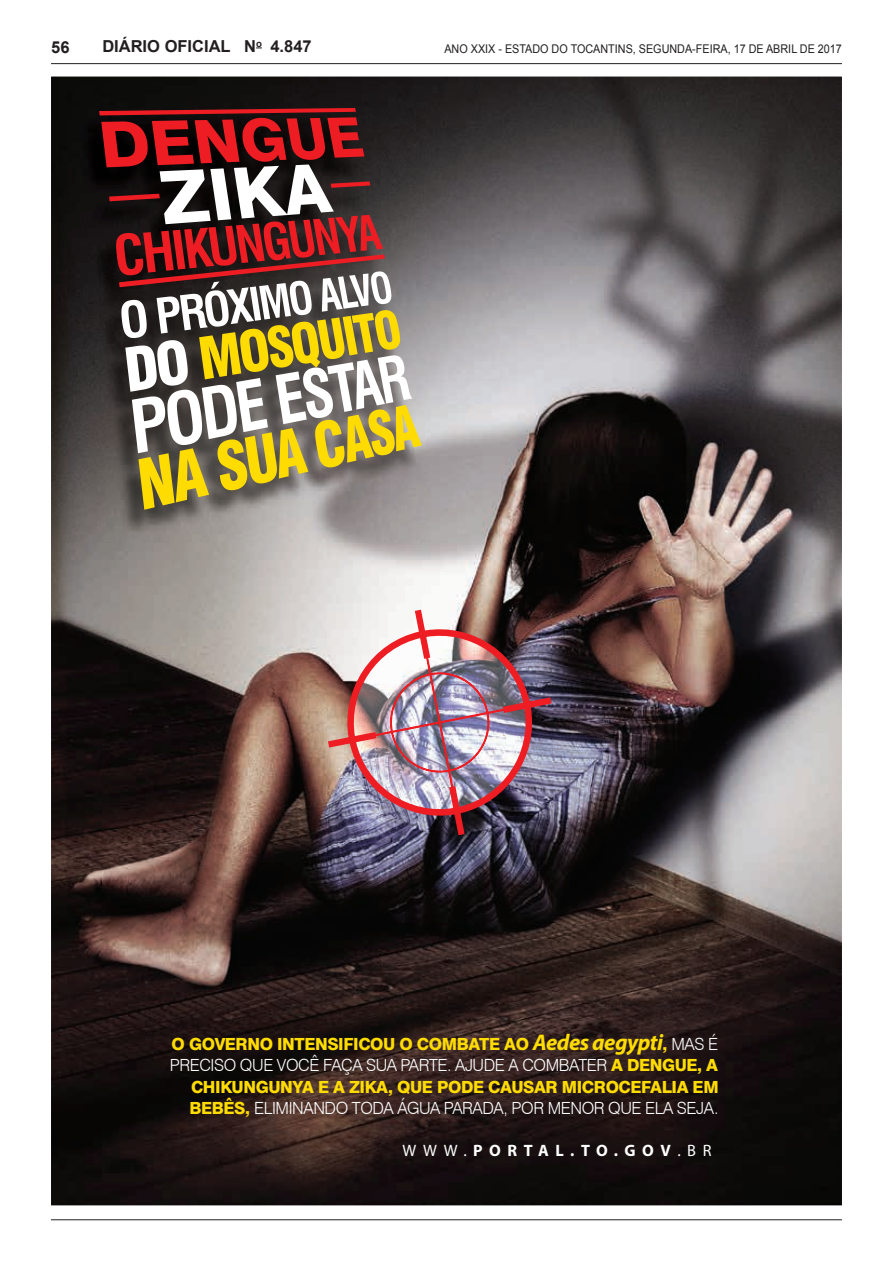
<style>
.page{position:relative;width:893px;height:1263px;background:#fff}
.page>*{position:absolute;margin:0;border:0;box-sizing:border-box;transform-origin:0 0}
.t1{font:800 16.8px/21.5px "Swiss 721 BT";letter-spacing:-.025em;color:#ffdc01;text-align:right}
.t2{font:700 16.5px "Arial";color:#231f20}
.t3{font:700 16.5px "Myriad Pro";letter-spacing:.4em;color:#fff}
.t4{font:12px "Arial";color:#231f20;scale:.9 1}
.t5{font:700 9.6px "Arial";color:#231f20}
.s1{font-family:"Myriad Pro";font-weight:700;font-style:italic;font-size:22.8px}
.s2{font-weight:300;color:#fff}
.s3{font-weight:400}
</style>
<div class="page">
<hr style="left:51px;top:63px;width:791px;height:1px;background:#231f20">
<hr style="left:51px;top:1219px;width:791px;height:1px;background:#231f20">
<img style="left:51px;top:77px;width:791px;height:1128px">
<img style="left:327px;top:609px;width:225px;height:227px">
<img style="left:368px;top:650px;width:143px;height:144px">
<img style="left:72px;top:108px;width:353px;height:433px">
<svg style="left:99px;top:108px;width:323px;height:402px;background:#866750"></svg>
<p class="t2" style="left:51px;top:36px;width:20px">56</p>
<p class="t2" style="left:102px;top:36px;width:211px">DIÁRIO OFICIAL N 4.847</p>
<p class="t4" style="left:444px;top:41px;width:443px">ANO XXIX - ESTADO DO TOCANTI NS, SEGUNDA-FEI RA, 17 DE ABRI L DE 2017</p>
<p class="t5" style="left:256px;top:37px;width:7px">o</p>
<p class="t1" style="left:170px;top:1033px;width:550px">O GOVERNO INTENSIFICOU O COMBATE AO <span class="s1">Aedes aegypti</span>, <span class="s2">MAS É PRECISO QUE VOCÊ FAÇA SUA PARTE. AJUDE A COMBATER</span> A DENGUE, A CHIKUNGUNYA E A ZIKA, QUE PODE CAUSAR MICROCEFALIA EM BEBÊS, <span class="s2">ELIMINANDO TODA ÁGUA PARADA, POR MENOR QUE ELA SEJA.</span></p>
<p class="t3" style="left:403px;top:1139px;width:310px"><span class="s3">WWW.</span>PORTAL.TO.GOV<span class="s3">.BR</span></p>
</div>
